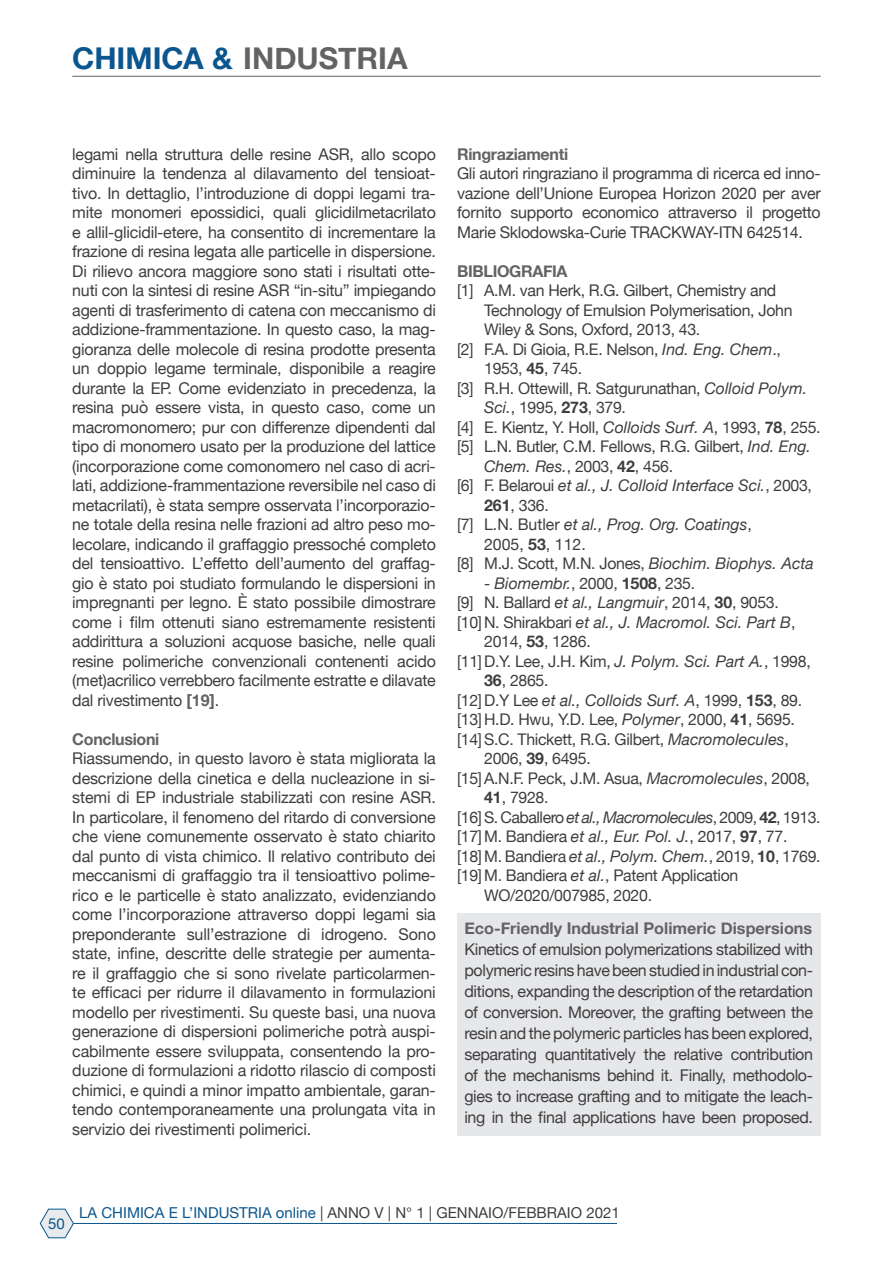
<style>
.page{position:relative;width:893px;height:1263px;background:#fff}
.page>*{position:absolute;margin:0;border:0;box-sizing:border-box;transform-origin:0 0}
.t1{font:700 30px "Helvetica Neue";color:#636366}
.Normale{font:16.2px/19.5px "Helvetica Neue";letter-spacing:-.02em;color:#3e3e3f;text-align:justify}
.Normale-2{font:700 16.2px "Helvetica Neue";color:#636366}
.Normale-3{font:700 16.2px "Helvetica Neue";letter-spacing:-.02em;color:#636366}
.t2{font:16.05px/19.5px "Helvetica Neue";letter-spacing:-.02em;color:#3e3e3f}
.t3{font:italic 16.05px/19.5px "Helvetica Neue";color:#3e3e3f}
.t4{font:15px "Helvetica Neue";color:#3e3e3f}
.t5{font:15px "Helvetica Neue";color:#0b568e}
.s1{color:#0b568e}
.s2{font-weight:700;color:#636366}
.s3{font-style:italic}
.s4{font-weight:700}
.s5{font-style:normal}
.s6{font-weight:700;font-style:normal}
</style>
<div class="page">
<hr style="left:72px;top:76px;width:749px;height:1px;background:#636366">
<svg style="left:40px;top:1209px;width:34px;height:29px"></svg>
<hr style="left:74px;top:1223px;width:543px;height:1px;background:#0b568e">
<div style="left:457px;top:913px;width:364px;height:223px;background:#e6e7e9"></div>
<h1 class="t1" style="left:72px;top:35px;width:337px"><span class="s1">CHIMICA &amp;</span> INDUSTRIA</h1>
<p class="Normale" style="left:72px;top:145px;width:365px">legami nella struttura delle resine ASR, allo scopo diminuire la tendenza al dilavamento del tensioat&shy;tivo. In dettaglio, l’introduzione di doppi legami tra&shy;mite monomeri epossidici, quali glicidilmetacrilato e allil-glicidil-etere, ha consentito di incrementare la frazione di resina legata alle particelle in dispersione.<br>Di rilievo ancora maggiore sono stati i risultati otte&shy;nuti con la sintesi di resine ASR “in-situ” impiegando agenti di trasferimento di catena con meccanismo di addizione-frammentazione. In questo caso, la mag&shy;gioranza delle molecole di resina prodotte presenta un doppio legame terminale, disponibile a reagire durante la EP. Come evidenziato in precedenza, la resina può essere vista, in questo caso, come un macromonomero; pur con differenze dipendenti dal tipo di monomero usato per la produzione del lattice (incorporazione come comonomero nel caso di acri&shy;lati, addizione-frammentazione reversibile nel caso di metacrilati), è stata sempre osservata l’incorporazio&shy;ne totale della resina nelle frazioni ad altro peso mo&shy;lecolare, indicando il graffaggio pressoché completo del tensioattivo. L’effetto dell’aumento del graffag&shy;gio è stato poi studiato formulando le dispersioni in impregnanti per legno. È stato possibile dimostrare come i film ottenuti siano estremamente resistenti addirittura a soluzioni acquose basiche, nelle quali resine polimeriche convenzionali contenenti acido (met)acrilico verrebbero facilmente estratte e dilavate dal rivestimento <span class="s2">[19]</span>.</p>
<p class="Normale-3" style="left:72px;top:726px;width:89px">Conclusioni</p>
<p class="Normale" style="left:72px;top:750px;width:365px">Riassumendo, in questo lavoro è stata migliorata la descrizione della cinetica e della nucleazione in si&shy;stemi di EP industriale stabilizzati con resine ASR.<br>In particolare, il fenomeno del ritardo di conversione che viene comunemente osservato è stato chiarito dal punto di vista chimico. Il relativo contributo dei meccanismi di graffaggio tra il tensioattivo polime&shy;rico e le particelle è stato analizzato, evidenziando come l’incorporazione attraverso doppi legami sia preponderante sull’estrazione di idrogeno. Sono state, infine, descritte delle strategie per aumenta&shy;re il graffaggio che si sono rivelate particolarmen&shy;te efficaci per ridurre il dilavamento in formulazioni modello per rivestimenti. Su queste basi, una nuova generazione di dispersioni polimeriche potrà auspi&shy;cabilmente essere sviluppata, consentendo la pro&shy;duzione di formulazioni a ridotto rilascio di composti chimici, e quindi a minor impatto ambientale, garan&shy;tendo contemporaneamente una prolungata vita in servizio dei rivestimenti polimerici.</p>
<p class="Normale-3" style="left:457px;top:141px;width:112px">Ringraziamenti</p>
<p class="Normale" style="left:457px;top:165px;width:365px">Gli autori ringraziano il programma di ricerca ed inno&shy;vazione dell’Unione Europea Horizon 2020 per aver fornito supporto economico attraverso il progetto Marie Sklodowska-Curie TRACKWAY-ITN 642514.</p>
<p class="Normale-3" style="left:457px;top:258px;width:112px">BIBLIOGRAFIA</p>
<p class="t2" style="left:484px;top:282px;width:310px;text-indent:-27px">[1] A.M. van Herk, R.G. Gilbert, Chemistry and<br>Technology of Emulsion Polymerisation, John<br>Wiley &amp; Sons, Oxford, 2013, 43.</p>
<p class="t2" style="left:484px;top:340px;width:298px;text-indent:-27px">[2] F.A. Di Gioia, R.E. Nelson, <span class="s3">Ind. Eng. Chem</span>.,<br>1953, <span class="s4">45</span>, 745.</p>
<p class="t2" style="left:484px;top:379px;width:324px;text-indent:-27px">[3] R.H. Ottewill, R. Satgurunathan, <span class="s3">Colloid Polym.<br>Sci.</span>, 1995, <span class="s4">273</span>, 379.</p>
<p class="t2" style="left:457px;top:418px;width:365px">[4] E. Kientz, Y. Holl, <span class="s3">Colloids Surf. A</span>, 1993, <span class="s4">78</span>, 255.</p>
<p class="t2" style="left:484px;top:438px;width:328px;text-indent:-27px">[5] L.N. Butler, C.M. Fellows, R.G. Gilbert, <span class="s3">Ind. Eng.<br>Chem. Res.</span>, 2003, <span class="s4">42</span>, 456.</p>
<p class="t3" style="left:484px;top:477px;width:329px;text-indent:-27px"><span class="s5">[6] F. Belaroui</span> et al., J. Colloid Interface Sci.<span class="s5">, 2003,<br></span><span class="s6">261</span><span class="s5">, 336.</span></p>
<p class="t3" style="left:457px;top:516px;width:296px"><span class="s5">[7] L.N. Butler</span> et al., Prog. Org. Coatings<span class="s5">,</span></p>
<p class="t2" style="left:484px;top:535px;width:103px">2005, <span class="s4">53</span>, 112.</p>
<p class="t2" style="left:457px;top:555px;width:358px">[8] M.J. Scott, M.N. Jones, <span class="s3">Biochim. Biophys. Acta</span></p>
<p class="t2" style="left:484px;top:574px;width:213px">- <span class="s3">Biomembr.</span>, 2000, <span class="s4">1508</span>, 235.</p>
<p class="t2" style="left:457px;top:594px;width:323px">[9] N. Ballard <span class="s3">et al., Langmuir</span>, 2014, <span class="s4">30</span>, 9053.</p>
<p class="t2" style="left:484px;top:613px;width:313px;text-indent:-27px">[10]N. Shirakbari <span class="s3">et al., J. Macromol. Sci. Part B</span>,<br>2014, <span class="s4">53</span>, 1286.</p>
<p class="t2" style="left:484px;top:652px;width:328px;text-indent:-27px">[11]D.Y. Lee, J.H. Kim, <span class="s3">J. Polym. Sci. Part A.</span>, 1998,<br><span class="s4">36</span>, 2865.</p>
<p class="t2" style="left:457px;top:691px;width:347px">[12]D.Y Lee <span class="s3">et al., Colloids Surf. A</span>, 1999, <span class="s4">153</span>, 89.</p>
<p class="t2" style="left:457px;top:711px;width:339px">[13]H.D. Hwu, Y.D. Lee, <span class="s3">Polymer</span>, 2000, <span class="s4">41</span>, 5695.</p>
<p class="t2" style="left:484px;top:730px;width:306px;text-indent:-27px">[14]S.C. Thickett, R.G. Gilbert, <span class="s3">Macromolecules</span>,<br>2006, <span class="s4">39</span>, 6495.</p>
<p class="t2" style="left:484px;top:769px;width:327px;text-indent:-27px">[15]A.N.F. Peck, J.M. Asua, <span class="s3">Macromolecules</span>, 2008,<br><span class="s4">41</span>, 7928.</p>
<p class="t2" style="left:457px;top:808px;width:365px">[16] S. Caballero <span class="s3">et al., Macromolecules</span>, 2009, <span class="s4">42</span>, 1913.</p>
<p class="t2" style="left:457px;top:828px;width:332px">[17]M. Bandiera <span class="s3">et al., Eur. Pol. J.</span>, 2017, <span class="s4">97</span>, 77.</p>
<p class="t2" style="left:457px;top:847px;width:365px">[18]M. Bandiera <span class="s3">et al., Polym. Chem.</span>, 2019, <span class="s4">10</span>, 1769.</p>
<p class="t2" style="left:484px;top:867px;width:256px;text-indent:-27px">[19]M. Bandiera <span class="s3">et al.</span>, Patent Application<br>WO/2020/007985, 2020.</p>
<p class="Normale-2" style="left:464px;top:916px;width:349px">Eco-Friendly Industrial Polimeric Dispersions</p>
<p class="Normale" style="left:464px;top:940px;width:350px;line-height:21px">Kinetics of emulsion polymerizations stabilized with polymeric resins have been studied in industrial con&shy;ditions, expanding the description of the retardation of conversion. Moreover, the grafting between the resin and the polymeric particles has been explored, separating quantitatively the relative contribution of the mechanisms behind it. Finally, methodolo&shy;gies to increase grafting and to mitigate the leach&shy;ing in the final applications have been proposed.</p>
<p class="t5" style="left:48px;top:1212px;width:18px">50</p>
<p class="t4" style="left:79px;top:1202px;width:542px"><span class="s1">LA CHIMICA E L’INDUSTRIA online</span> | ANNO V | N° 1 | GENNAIO/FEBBRAIO 2021</p>
</div>
